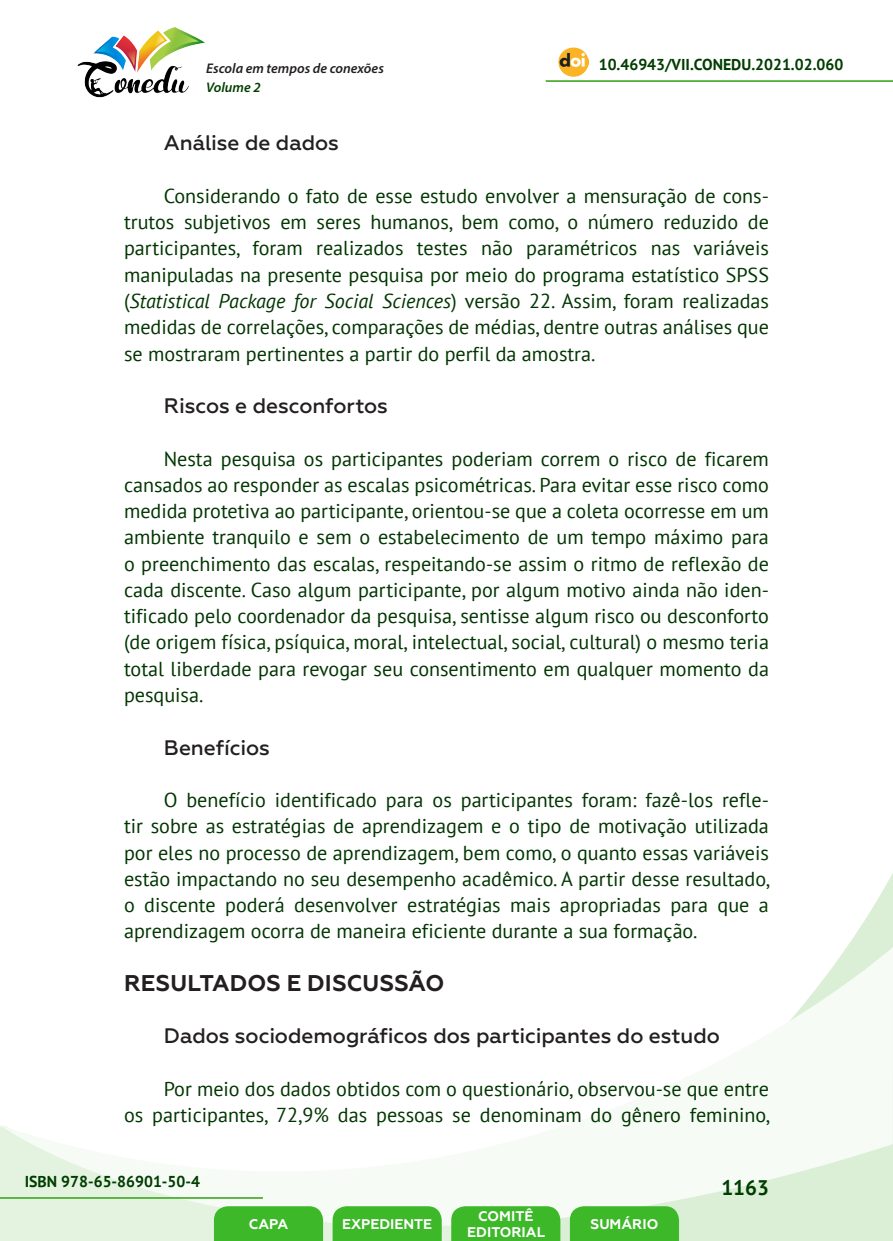
<style>
.page{position:relative;width:893px;height:1241px;background:#fff}
.page>*{position:absolute;margin:0;border:0;box-sizing:border-box;transform-origin:0 0}
._9_SUBTÍTULO_1{font:700 22.75px "Geometria";letter-spacing:.005em;color:#231f20}
._10_SUBTÍTULO_2{font:500 21px "Geometria";letter-spacing:-.005em;color:#231f20}
.t1{font:700 21px "PT Sans";color:#003d00}
._8_CORPO{font:20.12px/26.2px "PT Sans";color:#003500;text-align:justify}
.t2{font:700 15.75px "PT Sans";color:#003d00}
.t3{font:700 14px/16.8px "Geometria";color:#fff;text-align:center}
.t4{font:italic 600 14px "Myriad Pro";color:#231f20}
.t5{font:italic 600 14px "Myriad Pro";color:#003d00}
.s1{font-style:italic}
</style>
<div class="page">
<svg style="left:848px;top:873px;width:45px;height:73px"></svg>
<svg style="left:0;top:946px;width:893px;height:294px"></svg>
<hr style="left:0;top:1196px;width:263px;height:2px;background:#4cad31">
<hr style="left:546px;top:80px;width:347px;height:2px;background:#4cad31">
<img style="left:559px;top:47px;width:30px;height:30px">
<img style="left:77px;top:27px;width:128px;height:71px">
<svg style="left:214px;top:1205px;width:109px;height:35px;background:#47bb34"></svg>
<svg style="left:333px;top:1205px;width:109px;height:35px;background:#47bb34"></svg>
<svg style="left:451px;top:1205px;width:109px;height:35px;background:#47bb34"></svg>
<svg style="left:570px;top:1205px;width:109px;height:35px;background:#46bb33"></svg>
<p class="t4" style="left:206px;top:59px;width:179px">Escola em tempos de conexões</p>
<p class="t2" style="left:599px;top:54px;width:246px">10.46943/VII.CONEDU.2021.02.060</p>
<p class="t5" style="left:206px;top:78px;width:56px">Volume 2</p>
<p class="_10_SUBTÍTULO_2" style="left:164px;top:131px;width:177px">Análise de dados</p>
<p class="_8_CORPO" style="left:124px;top:182px;width:646px;text-indent:40px">Considerando o fato de esse estudo envolver a mensuração de cons&shy;trutos subjetivos em seres humanos, bem como, o número reduzido de participantes, foram realizados testes não paramétricos nas variáveis manipuladas na presente pesquisa por meio do programa estatístico SPSS (<span class="s1">Statistical Package for Social Sciences</span>) versão 22. Assim, foram realizadas medidas de correlações, comparações de médias, dentre outras análises que se mostraram pertinentes a partir do perfil da amostra.</p>
<p class="_10_SUBTÍTULO_2" style="left:164px;top:393px;width:226px">Riscos e desconfortos</p>
<p class="_8_CORPO" style="left:124px;top:445px;width:646px;text-indent:40px">Nesta pesquisa os participantes poderiam correm o risco de ficarem cansados ao responder as escalas psicométricas. Para evitar esse risco como medida protetiva ao participante, orientou-se que a coleta ocorresse em um ambiente tranquilo e sem o estabelecimento de um tempo máximo para o preenchimento das escalas, respeitando-se assim o ritmo de reflexão de cada discente. Caso algum participante, por algum motivo ainda não iden&shy;tificado pelo coordenador da pesquisa, sentisse algum risco ou desconforto (de origem física, psíquica, moral, intelectual, social, cultural) o mesmo teria total liberdade para revogar seu consentimento em qualquer momento da pesquisa.</p>
<p class="_10_SUBTÍTULO_2" style="left:164px;top:734px;width:108px">Benefícios</p>
<p class="_8_CORPO" style="left:124px;top:786px;width:648px;text-indent:40px">O benefício identificado para os participantes foram: fazê-los refle&shy;tir sobre as estratégias de aprendizagem e o tipo de motivação utilizada por eles no processo de aprendizagem, bem como, o quanto essas variáveis estão impactando no seu desempenho acadêmico. A partir desse resultado, o discente poderá desenvolver estratégias mais apropriadas para que a aprendizagem ocorra de maneira eficiente durante a sua formação.</p>
<p class="_9_SUBTÍTULO_1" style="left:124px;top:969px;width:322px">RESULTADOS E DISCUSSÃO</p>
<p class="_10_SUBTÍTULO_2" style="left:164px;top:1023px;width:558px">Dados sociodemográficos dos participantes do estudo</p>
<p class="_8_CORPO" style="left:124px;top:1075px;width:648px;text-align:right">Por meio dos dados obtidos com o questionário, observou-se que entre<br>os participantes, 72,9% das pessoas se denominam do gênero feminino,</p>
<p class="t2" style="left:25px;top:1170px;width:177px">ISBN 978-65-86901-50-4</p>
<p class="t3" style="left:249px;top:1215px;width:41px">CAPA</p>
<p class="t3" style="left:342px;top:1215px;width:92px">EXPEDIENTE</p>
<p class="t3" style="left:467px;top:1207px;width:79px">COMITÊ<br>EDITORIAL</p>
<p class="t3" style="left:590px;top:1215px;width:69px">SUMÁRIO</p>
<p class="t1" style="left:721px;top:1173px;width:49px">1163</p>
</div>
